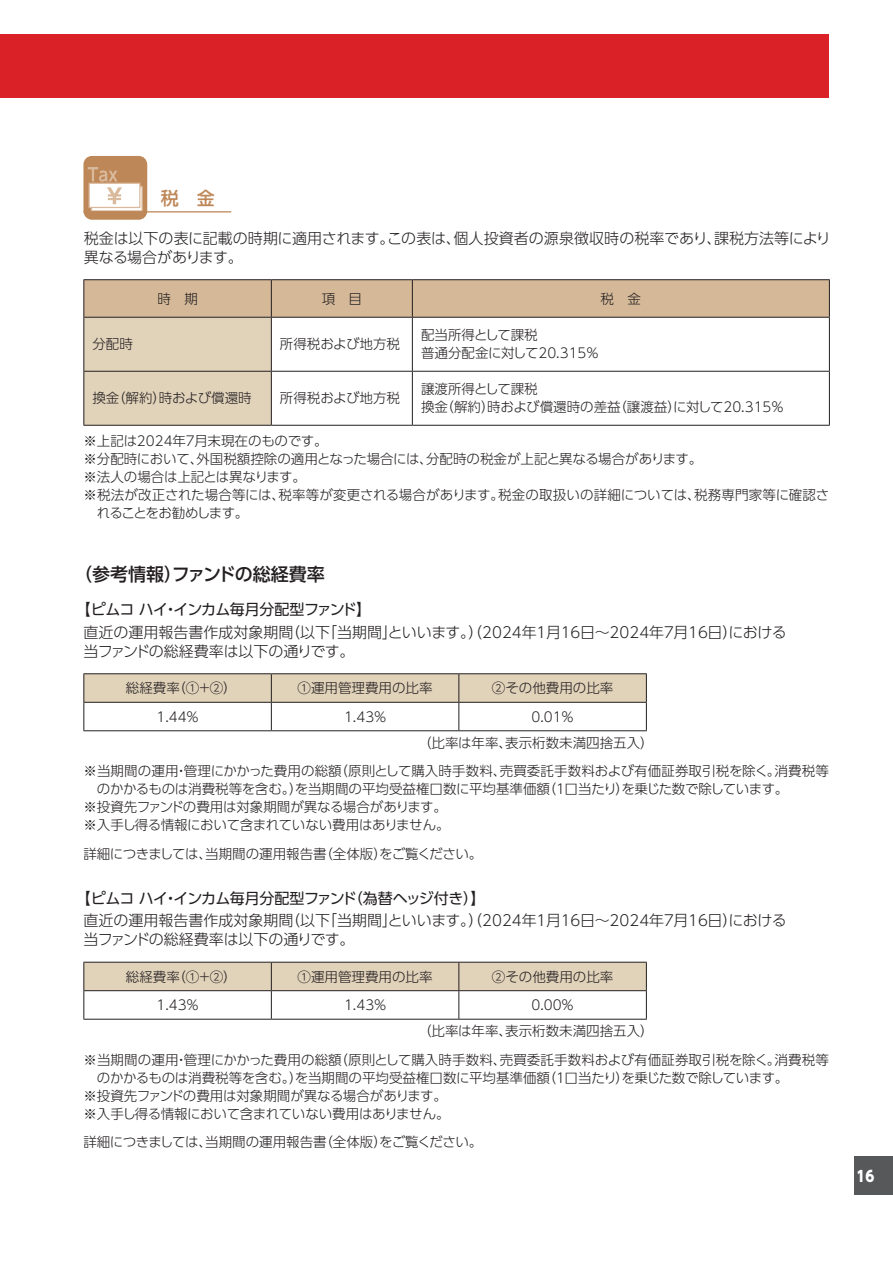
<style>
.page{position:relative;width:893px;height:1263px;background:#fff}
.page>*{position:absolute;margin:0;border:0;box-sizing:border-box;transform-origin:0 0}
.t1{font:500 18px "UD Shin Go Pro";color:#231f20}
.t2{font:500 18px "UD Shin Go Pro";color:#be8757}
.t3{font:300 15px/18.8px "UD Shin Go Pro";color:#231f20}
.t4{font:15px "UD Shin Go Pro";letter-spacing:-.045em;color:#231f20}
.t5{font:800 15px "UD Shin Go Pro";color:#fff;scale:.9 1}
.t6{font:300 13.5px/18px "UD Shin Go Pro";color:#231f20}
.t7{font:300 13.5px "UD Shin Go Pro";letter-spacing:-.02em;color:#231f20}
.t8{font:300 13.5px "UD Shin Go Pro";letter-spacing:-.085em;color:#231f20}
</style>
<div class="page">
<div style="left:855px;top:1157px;width:38px;height:38px;background:#57585a"></div>
<div style="left:0;top:34px;width:823px;height:64px;background:#da2128"></div>
<hr style="left:825px;top:34px;width:4px;height:64px;background:#da2128">
<div style="left:83px;top:156px;width:64px;height:64px;background:#be8757;border-radius:9px"></div>
<div style="left:91px;top:187px;width:51px;height:24px;background:linear-gradient(to right,#fff,#fff)"></div>
<div style="left:91px;top:186px;width:52px;height:26px;border:1px solid #daba9d"></div>
<div style="left:89px;top:183px;width:51px;height:24px;background:#fff"></div>
<div style="left:89px;top:183px;width:51px;height:25px;border:1px solid #daba9d"></div>
<svg style="left:88px;top:167px;width:34px;height:37px"></svg>
<hr style="left:83px;top:211px;width:148px;height:1px;background:#be8757">
<svg style="left:84px;top:280px;width:745px;height:145px"></svg>
<hr style="left:83px;top:279px;width:188px;height:1px;background:#231f20">
<hr style="left:83px;top:280px;width:1px;height:37px;background:#231f20">
<hr style="left:271px;top:279px;width:141px;height:1px;background:#231f20">
<hr style="left:271px;top:280px;width:1px;height:37px;background:#231f20">
<hr style="left:412px;top:279px;width:418px;height:1px;background:#231f20">
<hr style="left:412px;top:280px;width:1px;height:37px;background:#231f20">
<hr style="left:829px;top:280px;width:1px;height:37px;background:#231f20">
<hr style="left:83px;top:317px;width:188px;height:1px;background:#231f20">
<hr style="left:83px;top:318px;width:1px;height:53px;background:#231f20">
<hr style="left:271px;top:317px;width:141px;height:1px;background:#231f20">
<hr style="left:271px;top:318px;width:1px;height:53px;background:#231f20">
<hr style="left:412px;top:317px;width:418px;height:1px;background:#231f20">
<hr style="left:412px;top:318px;width:1px;height:53px;background:#231f20">
<hr style="left:829px;top:318px;width:1px;height:53px;background:#231f20">
<hr style="left:83px;top:371px;width:188px;height:1px;background:#231f20">
<hr style="left:83px;top:372px;width:1px;height:53px;background:#231f20">
<hr style="left:271px;top:371px;width:141px;height:1px;background:#231f20">
<hr style="left:271px;top:372px;width:1px;height:53px;background:#231f20">
<hr style="left:412px;top:371px;width:418px;height:1px;background:#231f20">
<hr style="left:412px;top:372px;width:1px;height:53px;background:#231f20">
<hr style="left:829px;top:372px;width:1px;height:53px;background:#231f20">
<hr style="left:83px;top:425px;width:188px;height:1px;background:#231f20">
<hr style="left:271px;top:425px;width:141px;height:1px;background:#231f20">
<hr style="left:412px;top:425px;width:418px;height:1px;background:#231f20">
<hr style="left:83px;top:673px;width:188px;height:1px;background:#231f20">
<hr style="left:271px;top:673px;width:188px;height:1px;background:#231f20">
<hr style="left:459px;top:673px;width:188px;height:1px;background:#231f20">
<svg style="left:83px;top:674px;width:564px;height:56px"></svg>
<hr style="left:83px;top:730px;width:188px;height:1px;background:#231f20">
<hr style="left:271px;top:730px;width:188px;height:1px;background:#231f20">
<hr style="left:459px;top:730px;width:188px;height:1px;background:#231f20">
<svg style="left:83px;top:962px;width:564px;height:57px"></svg>
<hr style="left:83px;top:1019px;width:188px;height:1px;background:#231f20">
<hr style="left:271px;top:1019px;width:188px;height:1px;background:#231f20">
<hr style="left:459px;top:1019px;width:188px;height:1px;background:#231f20">
<h1 class="t2" style="left:161px;top:184px;width:55px">税　金</h1>
<p class="t3" style="left:84px;top:229px;width:749px">税金は以下の表に記載の時期に適用されます。この表は、個人投資者の源泉徴収時の税率であり、課税方法等により異なる場合があります。</p>
<p class="t6" style="left:157px;top:289px;width:42px">時　期</p>
<p class="t6" style="left:322px;top:289px;width:42px">項　目</p>
<p class="t6" style="left:601px;top:289px;width:42px">税　金</p>
<p class="t6" style="left:92px;top:335px;width:42px">分配時</p>
<p class="t6" style="left:280px;top:335px;width:122px">所得税および地方税</p>
<p class="t6" style="left:421px;top:326px;width:180px">配当所得として課税<br>普通分配金に対して20.315％</p>
<p class="t6" style="left:92px;top:389px;width:161px">換金（解約）時および償還時</p>
<p class="t6" style="left:280px;top:389px;width:122px">所得税および地方税</p>
<p class="t6" style="left:421px;top:380px;width:365px">譲渡所得として課税<br>換金（解約）時および償還時の差益（譲渡益）に対して20.315％</p>
<p class="t7" style="left:83px;top:430px;width:246px">※上記は2024年７月末現在のものです。</p>
<p class="t6" style="left:83px;top:449px;width:620px">※分配時において、外国税額控除の適用となった場合には、分配時の税金が上記と異なる場合があります。</p>
<p class="t7" style="left:83px;top:466px;width:224px">※法人の場合は上記とは異なります。</p>
<p class="t6" style="left:83px;top:485px;width:747px">※税法が改正された場合等には、税率等が変更される場合があります。税金の取扱いの詳細については、税務専門家等に確認さ</p>
<p class="t8" style="left:97px;top:502px;width:153px">れることをお勧めします。</p>
<h1 class="t1" style="left:74px;top:560px;width:252px">（参考情報）ファンドの総経費率</h1>
<p class="t4" style="left:76px;top:597px;width:297px">【ピムコ ハイ・インカム毎月分配型ファンド】</p>
<p class="t3" style="left:83px;top:622px;width:705px">直近の運用報告書作成対象期間（以下「当期間」といいます。）（2024年１月16日～2024年７月16日）における当ファンドの総経費率は以下の通りです。</p>
<p class="t6" style="left:126px;top:678px;width:112px">総経費率（①＋②）</p>
<p class="t6" style="left:298px;top:678px;width:137px">①運用管理費用の比率</p>
<p class="t6" style="left:492px;top:678px;width:123px">②その他費用の比率</p>
<p class="t6" style="left:157px;top:707px;width:44px">1.44％</p>
<p class="t6" style="left:344px;top:707px;width:44px">1.43％</p>
<p class="t6" style="left:418px;top:703px;width:237px;line-height:26.2px;text-indent:114px">0.01％<br>（比率は年率、表示桁数未満四捨五入）</p>
<p class="t6" style="left:83px;top:762px;width:747px">※当期間の運用・管理にかかった費用の総額（原則として購入時手数料、売買委託手数料および有価証券取引税を除く。消費税等</p>
<p class="t7" style="left:97px;top:778px;width:693px">のかかるものは消費税等を含む。）を当期間の平均受益権口数に平均基準価額（１口当たり）を乗じた数で除しています。</p>
<p class="t6" style="left:83px;top:798px;width:365px">※投資先ファンドの費用は対象期間が異なる場合があります。</p>
<p class="t7" style="left:83px;top:814px;width:368px">※入手し得る情報において含まれていない費用はありません。</p>
<p class="t6" style="left:83px;top:844px;width:400px">詳細につきましては、当期間の運用報告書（全体版）をご覧ください。</p>
<p class="t4" style="left:76px;top:886px;width:411px">【ピムコ ハイ・インカム毎月分配型ファンド（為替ヘッジ付き）】</p>
<p class="t3" style="left:83px;top:911px;width:705px">直近の運用報告書作成対象期間（以下「当期間」といいます。）（2024年１月16日～2024年７月16日）における当ファンドの総経費率は以下の通りです。</p>
<p class="t6" style="left:126px;top:967px;width:112px">総経費率（①＋②）</p>
<p class="t6" style="left:298px;top:967px;width:137px">①運用管理費用の比率</p>
<p class="t6" style="left:492px;top:967px;width:123px">②その他費用の比率</p>
<p class="t6" style="left:157px;top:995px;width:44px">1.43％</p>
<p class="t6" style="left:344px;top:995px;width:44px">1.43％</p>
<p class="t6" style="left:418px;top:991px;width:237px;line-height:26.2px;text-indent:114px">0.00％<br>（比率は年率、表示桁数未満四捨五入）</p>
<p class="t6" style="left:83px;top:1050px;width:747px">※当期間の運用・管理にかかった費用の総額（原則として購入時手数料、売買委託手数料および有価証券取引税を除く。消費税等</p>
<p class="t7" style="left:97px;top:1067px;width:693px">のかかるものは消費税等を含む。）を当期間の平均受益権口数に平均基準価額（１口当たり）を乗じた数で除しています。</p>
<p class="t6" style="left:83px;top:1086px;width:365px">※投資先ファンドの費用は対象期間が異なる場合があります。</p>
<p class="t7" style="left:83px;top:1103px;width:368px">※入手し得る情報において含まれていない費用はありません。</p>
<p class="t6" style="left:83px;top:1133px;width:400px">詳細につきましては、当期間の運用報告書（全体版）をご覧ください。</p>
<p class="t5" style="left:856px;top:1163px;width:21px">16</p>
</div>
